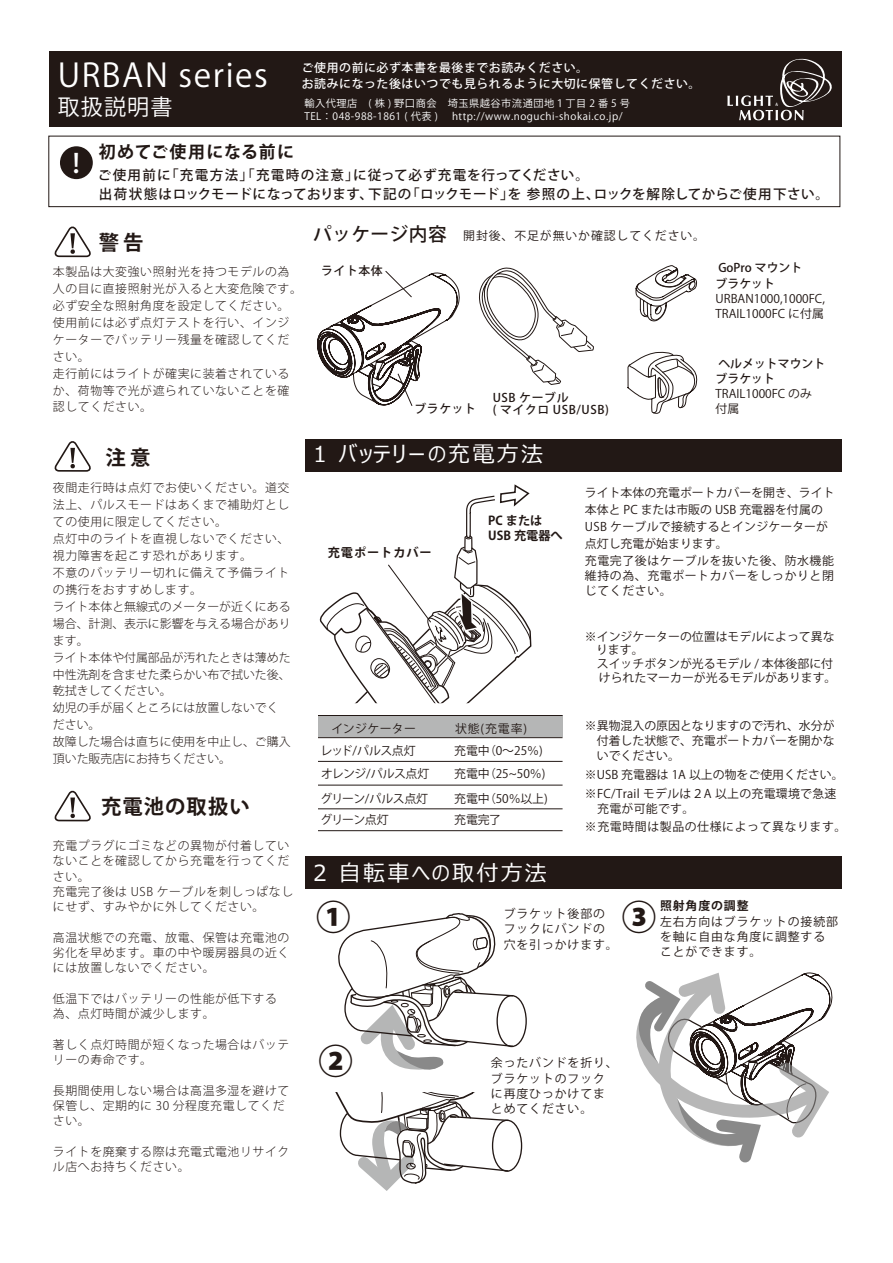
<style>
.page{position:relative;width:893px;height:1263px;background:#fff}
.page>*{position:absolute;margin:0;border:0;box-sizing:border-box;transform-origin:0 0}
.t1{font:800 34.5px "Koz Go Pr 6 N";color:#221815}
.t2{font:32.25px "Koz Go Pr 6 N";letter-spacing:.05em;color:#fff}
.t3{font:500 26.25px "Koz Go Pr 6 N";color:#fff}
.t4{font:22.05px "Meiryo UI";letter-spacing:.1em;color:#fff}
.t5{font:22.05px "Koz Go Pr 6 N";letter-spacing:.05em;color:#fff}
.t6{font:700 20.4px "Koz Go Pr 6 N";letter-spacing:.05em;color:#221815}
.t7{font:500 18.75px "Koz Go Pr 6 N";letter-spacing:.025em;color:#221815}
.t8{font:700 16.95px "Koz Go Pr 6 N";letter-spacing:.065em;color:#221815}
.t9{font:500 13.65px/18.8px "Koz Go Pr 6 N";letter-spacing:.055em;color:#221815}
.t10{font:700 12.15px/14.2px "Koz Go Pr 6 N";color:#221815}
.t11{font:700 12.15px "Koz Go Pr 6 N";letter-spacing:.075em;color:#221815}
.t12{font:300 11.85px/15.3px "Koz Go Pr 6 N";letter-spacing:.05em;color:#221815}
.t13{font:11.85px/17px "Koz Go Pr 6 N";color:#221815}
.t14{font:300 11.85px/17px "Koz Go Pr 6 N";color:#221815}
.t15{font:11.85px/15.3px "Koz Go Pr 6 N";letter-spacing:.075em;color:#221815}
.t16{font:11.85px/18.6px "Koz Go Pr 6 N";letter-spacing:.05em;color:#221815}
.t17{font:500 11.85px/15.9px "Koz Go Pr 6 N";letter-spacing:.05em;color:#fff}
.t18{font:11.85px/18.6px "Koz Go Pr 6 N";letter-spacing:.025em;color:#221815}
.t19{font:500 11.85px/15.3px "Koz Go Pr 6 N";color:#221815}
.t20{font:500 11.85px/12px "Koz Go Pr 6 N";letter-spacing:.05em;color:#221815}
.t21{font:11.85px/21.9px "Koz Go Pr 6 N";letter-spacing:-.055em;color:#221815}
.t22{font:11.85px "Koz Go Pr 6 N";letter-spacing:-.05em;color:#221815}
.t23{font:700 11.85px "Koz Go Pr 6 N";letter-spacing:.075em;color:#221815}
.t24{font:10.2px/13.6px "Koz Go Pr 6 N";letter-spacing:.05em;color:#fff}
</style>
<div class="page">
<div style="left:306px;top:856px;width:536px;height:32px;background:#221815"></div>
<div style="left:306px;top:439px;width:536px;height:32px;background:#221815"></div>
<div style="left:49px;top:52px;width:793px;height:75px;background:#221815"></div>
<svg style="left:727px;top:58px;width:105px;height:62px"></svg>
<div style="left:48px;top:136px;width:792px;height:71px;border:1px solid #221815"></div>
<svg style="left:54px;top:226px;width:37px;height:32px"></svg>
<svg style="left:54px;top:441px;width:37px;height:31px"></svg>
<svg style="left:54px;top:790px;width:37px;height:32px"></svg>
<div style="left:60px;top:146px;width:33px;height:33px;background:#221815;border-radius:50%"></div>
<div style="left:496px;top:995px;width:31px;height:52px;border:1px solid #221815;border-radius:50%"></div>
<div style="left:492px;top:1119px;width:30px;height:53px;border:1px solid #221815;border-radius:50%"></div>
<div style="left:318px;top:715px;width:245px;height:22px;background:#b5b6b6"></div>
<hr style="left:318px;top:715px;width:245px;height:1px;background:#221815">
<hr style="left:318px;top:737px;width:245px;height:1px;background:#221815">
<hr style="left:318px;top:761px;width:245px;height:1px;background:#221815">
<hr style="left:318px;top:785px;width:245px;height:1px;background:#221815">
<hr style="left:318px;top:808px;width:245px;height:1px;background:#221815">
<hr style="left:318px;top:830px;width:245px;height:1px;background:#221815">
<svg style="left:319px;top:484px;width:213px;height:219px"></svg>
<svg style="left:317px;top:271px;width:143px;height:135px"></svg>
<svg style="left:479px;top:267px;width:115px;height:118px"></svg>
<svg style="left:627px;top:352px;width:71px;height:62px"></svg>
<svg style="left:635px;top:265px;width:62px;height:57px"></svg>
<svg style="left:636px;top:972px;width:197px;height:191px"></svg>
<svg style="left:338px;top:913px;width:176px;height:157px"></svg>
<svg style="left:335px;top:1092px;width:175px;height:99px"></svg>
<h2 class="t2" style="left:58px;top:57px;width:212px">URBAN series</h2>
<h3 class="t5" style="left:58px;top:94px;width:116px">取扱説明書</h3>
<p class="t17" style="left:302px;top:60px;width:400px">ご使用の前に必ず本書を最後までお読みください。<br>お読みになった後はいつでも見られるように大切に保管してください。</p>
<p class="t24" style="left:304px;top:97px;width:338px">輸入代理店　( 株 ) 野口商会　埼玉県越谷市流通団地１丁目 2 番 5 号　<br>TEL：048-988-1861 ( 代表 )　 http://www.noguchi-shokai.co.jp/</p>
<h3 class="t3" style="left:63px;top:149px;width:28px">！</h3>
<h3 class="t8" style="left:99px;top:142px;width:197px">初めてご使用になる前に</h3>
<p class="t9" style="left:98px;top:166px;width:733px">ご使用前に「充電方法」「充電時の注意」に従って必ず充電を行ってください。<br>出荷状態はロックモードになっております、下記の「ロックモード」を 参照の上、ロックを解除してからご使用下さい。</p>
<h3 class="t6" style="left:99px;top:231px;width:46px">警告</h3>
<h3 class="t7" style="left:313px;top:223px;width:135px">パッケージ内容</h3>
<p class="t15" style="left:463px;top:228px;width:243px">開封後、不足が無いか確認してください。</p>
<p class="t12" style="left:53px;top:263px;width:250px;line-height:17px">本製品は大変強い照射光を持つモデルの為人の目に直接照射光が入ると大変危険です。必ず安全な照射角度を設定してください。使用前には必ず点灯テストを行い、インジケーターでバッテリー残量を確認してください。<br>走行前にはライトが確実に装着されているか、荷物等で光が遮られていないことを確認してください。</p>
<h3 class="t6" style="left:106px;top:446px;width:46px">注意</h3>
<p class="t14" style="left:53px;top:479px;width:239px">夜間走行時は点灯でお使いください。道交法上、パルスモードはあくまで補助灯としての使用に限定してください。<br>点灯中のライトを直視しないでください、視力障害を起こす恐れがあります。<br>不意のバッテリー切れに備えて予備ライトの携行をおすすめします。<br>ライト本体と無線式のメーターが近くにある場合、計測、表示に影響を与える場合があります。<br>ライト本体や付属部品が汚れたときは薄めた中性洗剤を含ませた柔らかい布で拭いた後、乾拭きしてください。<br>幼児の手が届くところには放置しないでください。<br>故障した場合は直ちに使用を中止し、ご購入頂いた販売店にお持ちください。</p>
<h3 class="t6" style="left:101px;top:795px;width:150px">充電池の取扱い</h3>
<p class="t12" style="left:53px;top:838px;width:242px">充電プラグにゴミなどの異物が付着していないことを確認してから充電を行ってください。<br>充電完了後は USB ケーブルを刺しっぱなしにせず、すみやかに外してください。</p>
<p class="t12" style="left:53px;top:930px;width:238px;text-align:justify">高温状態での充電、放電、保管は充電池の劣化を早めます。車の中や暖房器具の近くには放置しないでください。</p>
<p class="t12" style="left:53px;top:991px;width:226px">低温下ではバッテリーの性能が低下する為、点灯時間が減少します。</p>
<p class="t12" style="left:53px;top:1037px;width:238px">著しく点灯時間が短くなった場合はバッテリーの寿命です。</p>
<p class="t12" style="left:53px;top:1083px;width:238px">長期間使用しない場合は高温多湿を避けて保管し、定期的に 30 分程度充電してください。</p>
<p class="t12" style="left:53px;top:1144px;width:238px">ライトを廃棄する際は充電式電池リサイクル店へお持ちください。</p>
<p class="t19" style="left:321px;top:264px;width:63px">ライト本体</p>
<p class="t19" style="left:414px;top:401px;width:63px">ブラケット</p>
<p class="t20" style="left:493px;top:391px;width:118px">USB ケーブル<br>( マイクロ USB/USB)</p>
<h3 class="t4" style="left:313px;top:439px;width:232px">1 バッテリーの充電方法</h3>
<p class="t19" style="left:716px;top:260px;width:88px">GoPro マウントブラケット</p>
<p class="t13" style="left:716px;top:291px;width:111px;line-height:15.3px">URBAN1000,1000FC,<br>TRAIL1000FC に付属</p>
<p class="t19" style="left:716px;top:356px;width:111px">ヘルメットマウントブラケット</p>
<p class="t13" style="left:716px;top:386px;width:98px;line-height:15.3px">TRAIL1000FC のみ付属</p>
<p class="t11" style="left:328px;top:545px;width:105px">充電ポートカバー</p>
<p class="t10" style="left:476px;top:514px;width:88px">　PC または　USB 充電器へ</p>
<p class="t13" style="left:321px;top:718px;width:208px;line-height:21.8px;text-indent:11px">インジケーター　　　状態(充電率)レッド/パルス点灯</p>
<p class="t13" style="left:454px;top:742px;width:90px">充電中（0～25％)</p>
<p class="t22" style="left:321px;top:767px;width:110px">オレンジ/パルス点灯</p>
<p class="t13" style="left:454px;top:766px;width:93px">充電中（25~50％)</p>
<p class="t21" style="left:321px;top:787px;width:109px">グリーン/パルス点灯グリーン点灯</p>
<p class="t13" style="left:454px;top:788px;width:95px;line-height:21.3px">充電中（50％以上)充電完了</p>
<h3 class="t4" style="left:313px;top:857px;width:235px">2 自転車への取付方法</h3>
<p class="t13" style="left:585px;top:484px;width:251px">ライト本体の充電ポートカバーを開き、ライト本体と PC または市販の USB 充電器を付属の<br>USB ケーブルで接続するとインジケーターが点灯し充電が始まります。<br>充電完了後はケーブルを抜いた後、防水機能</p>
<p class="t16" style="left:585px;top:568px;width:250px;line-height:15.3px">維持の為、充電ポートカバーをしっかりと閉じてください。</p>
<p class="t13" style="left:585px;top:628px;width:251px">※インジケーターの位置はモデルによって異な</p>
<p class="t13" style="left:596px;top:642px;width:49px">ります。</p>
<p class="t13" style="left:585px;top:655px;width:250px">　スイッチボタンが光るモデル / 本体後部に付</p>
<p class="t13" style="left:599px;top:669px;width:239px">けられたマーカーが光るモデルがあります。</p>
<p class="t13" style="left:585px;top:717px;width:251px">※異物混入の原因となりますので汚れ、水分が</p>
<p class="t13" style="left:585px;top:732px;width:251px">　付着した状態で、充電ポートカバーを開かな</p>
<p class="t13" style="left:597px;top:748px;width:85px">いでください。</p>
<p class="t18" style="left:585px;top:765px;width:260px">※USB 充電器は 1A 以上の物をご使用ください。※FC/Trail モデルは２A 以上の充電環境で急速</p>
<p class="t16" style="left:585px;top:799px;width:263px;text-indent:12px">充電が可能です。<br>※充電時間は製品の仕様によって異なります。</p>
<h1 class="t1" style="left:316px;top:897px;width:36px">①</h1>
<h1 class="t1" style="left:319px;top:1042px;width:36px">②</h1>
<p class="t15" style="left:504px;top:906px;width:116px">ブラケット後部のフックにバンドの穴を引っかけます。</p>
<h1 class="t1" style="left:622px;top:897px;width:36px">③</h1>
<p class="t23" style="left:660px;top:899px;width:90px">照射角度の調整</p>
<p class="t15" style="left:660px;top:914px;width:179px">左右方向はブラケットの接続部を軸に自由な角度に調整することができます。</p>
<p class="t15" style="left:491px;top:1055px;width:128px">余ったバンドを折り、ブラケットのフックに再度ひっかけてまとめてください。</p>
</div>
